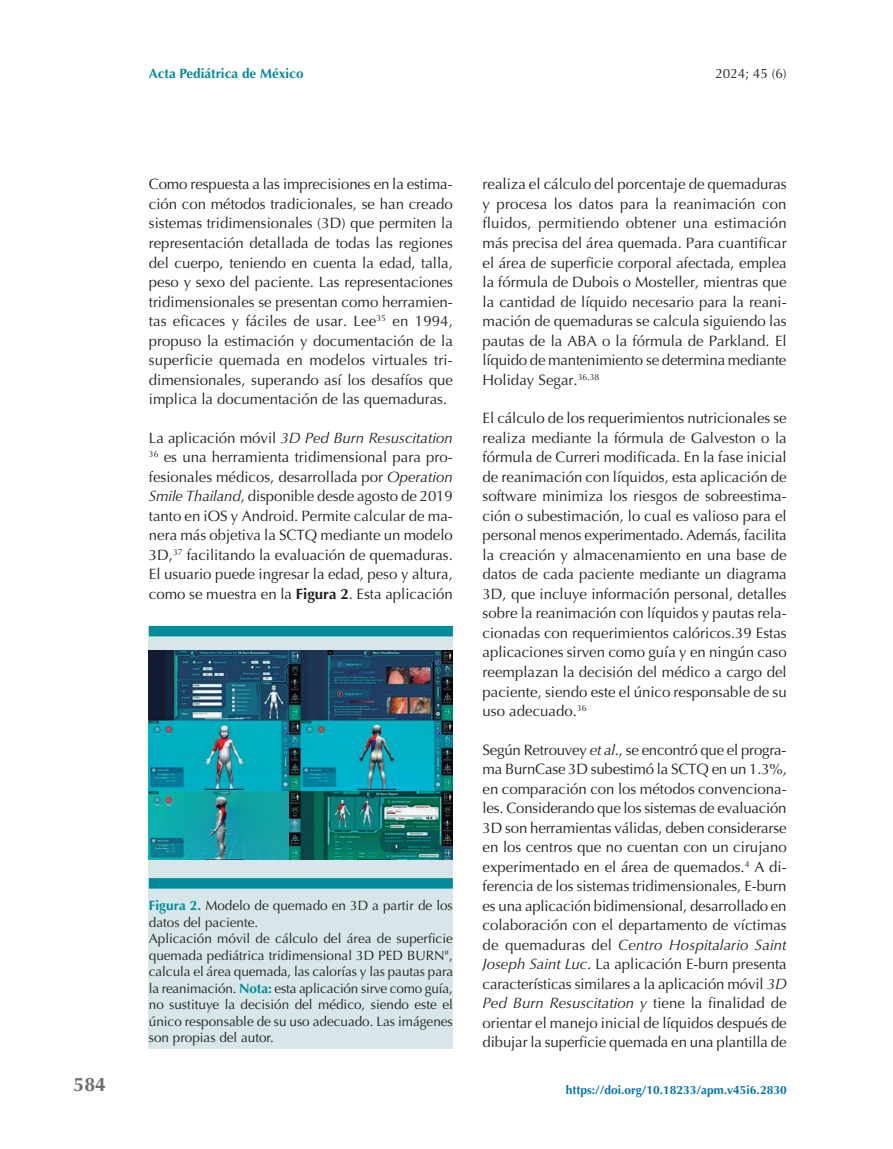
<style>
.page{position:relative;width:893px;height:1149px;background:#fff}
.page>*{position:absolute;margin:0;border:0;box-sizing:border-box;transform-origin:0 0}
.t1{font:700 19.5px "Optima";color:#6c6d70}
.t2{font:15px/19.5px "Optima";color:#231f20;text-align:justify}
.t3{font:13.5px/16.5px "Optima";color:#231f20}
.t4{font:700 13.5px "Optima";color:#008b9a}
.t5{font:700 12px "Optima";color:#0074ae}
.s1{font-style:italic}
.s2{font-weight:700}
.s3{font-weight:700;color:#008b9a}
</style>
<div class="page">
<div style="left:149px;top:625px;width:304px;height:423px;background:#d6e6e9"></div>
<div style="left:149px;top:625px;width:304px;height:11px;background:#008b98"></div>
<div style="left:149px;top:877px;width:304px;height:11px;background:#008b98"></div>
<img style="left:149px;top:650px;width:304px;height:208px">
<h1 class="t1" style="left:74px;top:1072px;width:34px">584</h1>
<p class="t4" style="left:149px;top:66px;width:156px">Acta Pediátrica de México</p>
<p class="t3" style="left:715px;top:65px;width:73px">2024; 45 (6)</p>
<p class="t2" style="left:149px;top:175px;width:306px">Como respuesta a las imprecisiones en la estima&shy;ción con métodos tradicionales, se han creado sistemas tridimensionales (3D) que permiten la representación detallada de todas las regiones del cuerpo, teniendo en cuenta la edad, talla, peso y sexo del paciente. Las representaciones tridimensionales se presentan como herramien&shy;tas eficaces y fáciles de usar. Lee<sup>35</sup> en 1994, propuso la estimación y documentación de la superficie quemada en modelos virtuales tri&shy;dimensionales, superando así los desafíos que implica la documentación de las quemaduras.</p>
<p class="t2" style="left:149px;top:428px;width:306px">La aplicación móvil <span class="s1">3D Ped Burn Resuscitation </span><sup>36</sup> es una herramienta tridimensional para pro&shy;fesionales médicos, desarrollada por <span class="s1">Operation Smile Thailand</span>, disponible desde agosto de 2019 tanto en iOS y Android. Permite calcular de ma&shy;nera más objetiva la SCTQ mediante un modelo 3D,<sup>37</sup> facilitando la evaluación de quemaduras.<br>El usuario puede ingresar la edad, peso y altura, como se muestra en la <span class="s2">Figura 2</span>. Esta aplicación</p>
<p class="t3" style="left:149px;top:897px;width:306px"><span class="s3">Figura 2.</span> Modelo de quemado en 3D a partir de los datos del paciente.<br>Aplicación móvil de cálculo del área de superficie quemada pediátrica tridimensional 3D PED BURN", calcula el área quemada, las calorías y las pautas para la reanimación. <span class="s3">Nota:</span> esta aplicación sirve como guía, no sustituye la decisión del médico, siendo este el único responsable de su uso adecuado. Las imágenes son propias del autor.</p>
<p class="t2" style="left:483px;top:175px;width:306px">realiza el cálculo del porcentaje de quemaduras y procesa los datos para la reanimación con fluidos, permitiendo obtener una estimación más precisa del área quemada. Para cuantificar el área de superficie corporal afectada, emplea la fórmula de Dubois o Mosteller, mientras que la cantidad de líquido necesario para la reani&shy;mación de quemaduras se calcula siguiendo las pautas de la ABA o la fórmula de Parkland. El líquido de mantenimiento se determina mediante Holiday Segar.<sup>36,38</sup></p>
<p class="t2" style="left:483px;top:408px;width:306px">El cálculo de los requerimientos nutricionales se realiza mediante la fórmula de Galveston o la fórmula de Curreri modificada. En la fase inicial de reanimación con líquidos, esta aplicación de software minimiza los riesgos de sobreestima&shy;ción o subestimación, lo cual es valioso para el personal menos experimentado. Además, facilita la creación y almacenamiento en una base de datos de cada paciente mediante un diagrama 3D, que incluye información personal, detalles sobre la reanimación con líquidos y pautas rela&shy;cionadas con requerimientos calóricos.39 Estas aplicaciones sirven como guía y en ningún caso reemplazan la decisión del médico a cargo del paciente, siendo este el único responsable de su uso adecuado.<sup>36</sup></p>
<p class="t2" style="left:483px;top:739px;width:306px">Según Retrouvey <span class="s1">et al</span>., se encontró que el progra&shy;ma BurnCase 3D subestimó la SCTQ en un 1.3%, en comparación con los métodos convenciona&shy;les. Considerando que los sistemas de evaluación 3D son herramientas válidas, deben considerarse en los centros que no cuentan con un cirujano experimentado en el área de quemados.<sup>4</sup> A di&shy;ferencia de los sistemas tridimensionales, E-burn es una aplicación bidimensional, desarrollado en colaboración con el departamento de víctimas de quemaduras del <span class="s1">Centro Hospitalario Saint Joseph Saint Luc</span>. La aplicación E-burn presenta características similares a la aplicación móvil <span class="s1">3D Ped Burn Resuscitation y</span> tiene la finalidad de orientar el manejo inicial de líquidos después de dibujar la superficie quemada en una plantilla de</p>
<p class="t5" style="left:566px;top:1082px;width:222px">https://doi.org/10.18233/apm.v45i6.2830</p>
</div>
